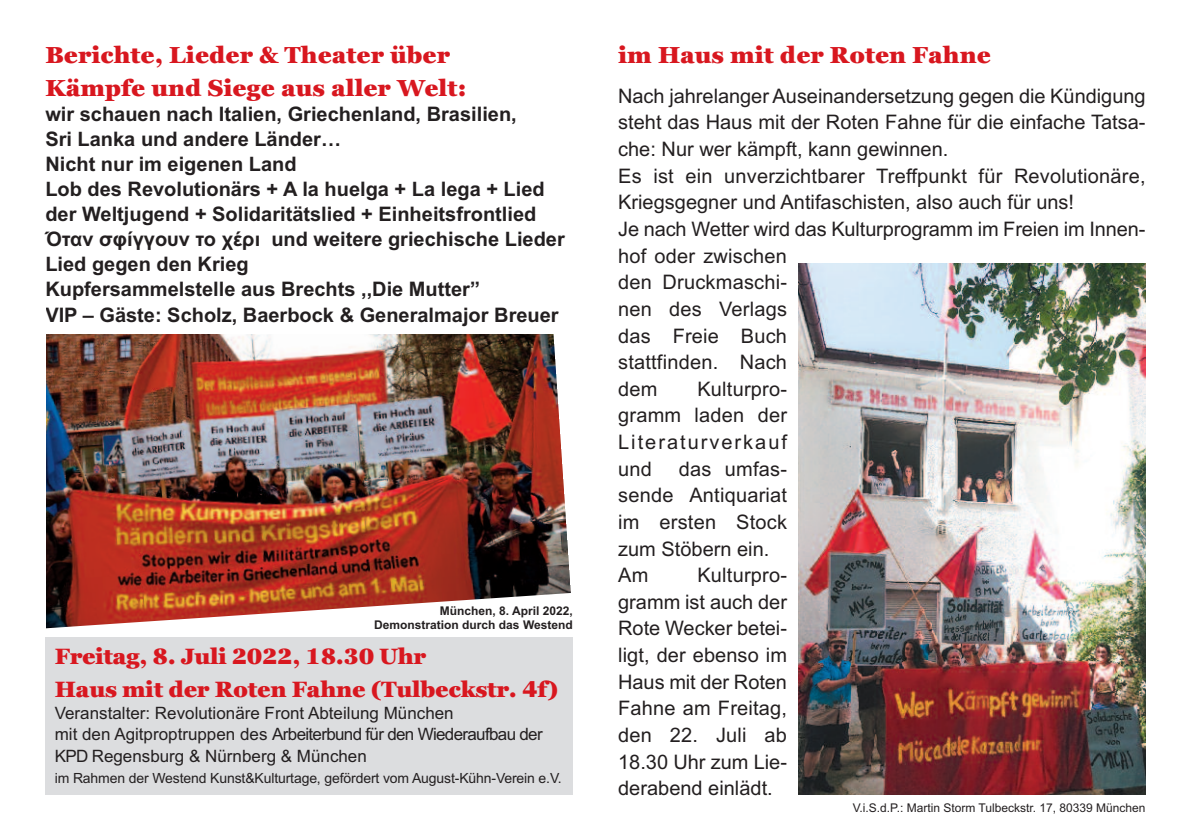
<style>
.page{position:relative;width:1191px;height:840px;background:#fff}
.page>*{position:absolute;margin:0;border:0;box-sizing:border-box;transform-origin:0 0}
.t1{font:900 23px/33.4px "Georgia Pro";color:#d8171f}
.t2{font:900 22px/32.6px "Georgia Pro";letter-spacing:-.015em;color:#d8171f}
.t3{font:20px/26.6px "Arial";color:#231f20}
.t4{font:700 20px/25px "Arial";color:#231f20}
.t5{font:17px/21.6px "Arial";color:#231f20}
.t6{font:14px "Arial";letter-spacing:-.01em;color:#231f20}
.t7{font:700 12px/14.4px "Arial";color:#231f20;text-align:right}
.t8{font:12px "Arial";color:#231f20}
</style>
<div class="page">
<img style="left:46px;top:334px;width:525px;height:294px">
<img style="left:798px;top:263px;width:347px;height:531px">
<div style="left:45px;top:637px;width:528px;height:157px;background:#dcdddf"></div>
<p class="t1" style="left:45px;top:38px;width:423px">Berichte, Lieder &amp; Theater über<br>Kämpfe und Siege aus aller Welt:</p>
<p class="t4" style="left:45px;top:102px;width:521px">wir schauen nach Italien, Griechenland, Brasilien,<br>Sri Lanka und andere Länder…<br>Nicht nur im eigenen Land<br>Lob des Revolutionärs + A la huelga + La lega + Lied der Weltjugend + Solidaritätslied + Einheitsfrontlied Όταν σφίγγουν το χέρι und weitere griechische Lieder Lied gegen den Krieg<br>Kupfersammelstelle aus Brechts ,,Die Mutter”<br>VIP – Gäste: Scholz, Baerbock &amp; Generalmajor Breuer</p>
<p class="t7" style="left:374px;top:603px;width:200px">München, 8. April 2022,<br>Demonstration durch das Westend</p>
<p class="t2" style="left:55px;top:640px;width:505px">Freitag, 8. Juli 2022, 18.30 Uhr<br>Haus mit der Roten Fahne (Tulbeckstr. 4f)</p>
<p class="t5" style="left:55px;top:701px;width:489px">Veranstalter: Revolutionäre Front Abteilung München<br>mit den Agitproptruppen des Arbeiterbund für den Wiederaufbau der<br>KPD Regensburg &amp; Nürnberg &amp; München</p>
<p class="t6" style="left:55px;top:769px;width:508px">im Rahmen der Westend Kunst&amp;Kulturtage, gefördert vom August-Kühn-Verein e.V.</p>
<p class="t1" style="left:618px;top:38px;width:374px">im Haus mit der Roten Fahne</p>
<p class="t3" style="left:618px;top:83px;width:529px">Nach jahrelanger Auseinandersetzung gegen die Kündigung steht das Haus mit der Roten Fahne für die einfache Tatsa&shy;che: Nur wer kämpft, kann gewinnen.<br>Es ist ein unverzichtbarer Treffpunkt für Revolutionäre, Kriegsgegner und Antifaschisten, also auch für uns!<br>Je nach Wetter wird das Kulturprogramm im Freien im Innen&shy;hof oder zwischen<br>den Druckmaschi-<br>nen des Verlags<br>das Freie Buch<br>stattfinden. Nach<br>dem</p>
<p class="t3" style="left:618px;top:375px;width:170px;text-align:justify;text-indent:79px">Kulturpro&shy;gramm laden der Literaturverkauf und</p>
<p class="t3" style="left:618px;top:455px;width:170px;text-indent:61px">das umfas&shy;sende Antiquariat im ersten Stock zum Stöbern ein.<br>Am</p>
<p class="t3" style="left:618px;top:561px;width:170px;text-align:justify;text-indent:79px">Kulturpro&shy;gramm ist auch der Rote Wecker betei&shy;ligt, der ebenso im Haus mit der Roten Fahne am Freitag, den 22. Juli ab 18.30 Uhr zum Lie&shy;derabend einlädt.</p>
<p class="t8" style="left:852px;top:800px;width:294px">V.i.S.d.P.: Martin Storm Tulbeckstr. 17, 80339 München</p>
</div>
